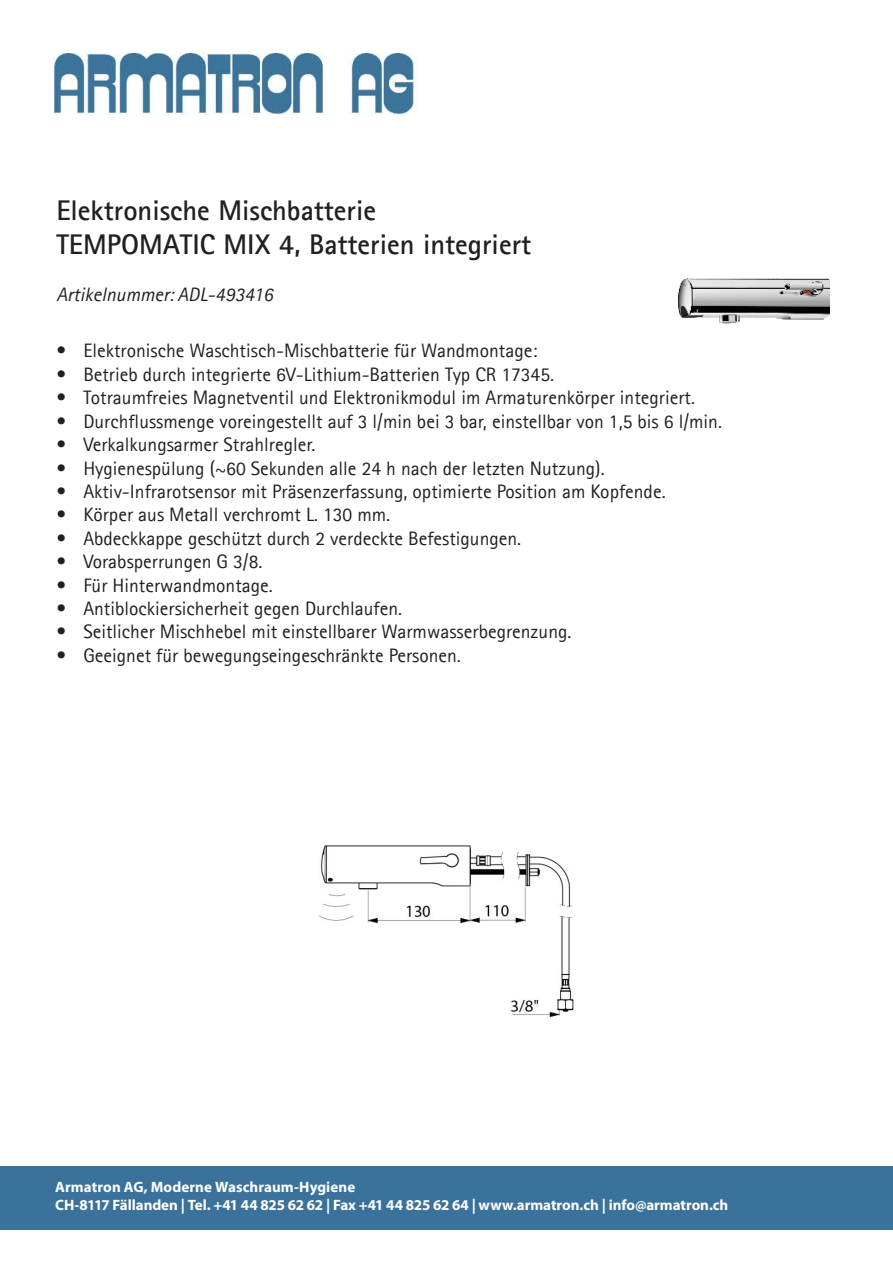
<style>
.page{position:relative;width:893px;height:1263px;background:#fff}
.page>*{position:absolute;margin:0;border:0;box-sizing:border-box;transform-origin:0 0}
.t1{font:700 28.5px/34.2px "Agfa Rotis Sans Serif";color:#221f1f}
.t2{font:19.5px "Agfa Rotis Sans Serif";color:#221f1f}
.t3{font:italic 19.5px "Agfa Rotis Sans Serif";color:#221f1f}
.t4{font:700 15px/18px "Myriad Pro";letter-spacing:-.005em;color:#fff}
</style>
<div class="page">
<div style="left:0;top:1166px;width:893px;height:64px;background:#3a729c"></div>
<img style="left:53px;top:53px;width:364px;height:62px">
<img style="left:677px;top:278px;width:152px;height:46px">
<img style="left:319px;top:845px;width:255px;height:173px">
<h1 class="t1" style="left:56px;top:195px;width:476px">Elektronische Mischbatterie<br>TEMPOMATIC MIX 4, Batterien integriert</h1>
<p class="t3" style="left:56px;top:282px;width:218px">Artikelnummer: ADL-493416</p>
<p class="t2" style="left:56px;top:342px;width:483px">• Elektronische Waschtisch-Mischbatterie für Wandmontage:</p>
<p class="t2" style="left:56px;top:366px;width:499px">• Betrieb durch integrierte 6V-Lithium-Batterien Typ CR 17345.</p>
<p class="t2" style="left:56px;top:389px;width:640px">• Totraumfreies Magnetventil und Elektronikmodul im Armaturenkörper integriert.</p>
<p class="t2" style="left:56px;top:413px;width:667px">• Durchflussmenge voreingestellt auf 3 l/min bei 3 bar, einstellbar von 1,5 bis 6 l/min.</p>
<p class="t2" style="left:56px;top:436px;width:261px">• Verkalkungsarmer Strahlregler.</p>
<p class="t2" style="left:56px;top:459px;width:550px">• Hygienespülung (~60 Sekunden alle 24 h nach der letzten Nutzung).</p>
<p class="t2" style="left:56px;top:483px;width:611px">• Aktiv-Infrarotsensor mit Präsenzerfassung, optimierte Position am Kopfende.</p>
<p class="t2" style="left:56px;top:506px;width:335px">• Körper aus Metall verchromt L. 130 mm.</p>
<p class="t2" style="left:56px;top:530px;width:466px">• Abdeckkappe geschützt durch 2 verdeckte Befestigungen.</p>
<p class="t2" style="left:56px;top:553px;width:208px">• Vorabsperrungen G 3/8.</p>
<p class="t2" style="left:56px;top:576px;width:218px">• Für Hinterwandmontage.</p>
<p class="t2" style="left:56px;top:600px;width:347px">• Antiblockiersicherheit gegen Durchlaufen.</p>
<p class="t2" style="left:56px;top:623px;width:517px">• Seitlicher Mischhebel mit einstellbarer Warmwasserbegrenzung.</p>
<p class="t2" style="left:56px;top:647px;width:406px">• Geeignet für bewegungseingeschränkte Personen.</p>
<p class="t4" style="left:55px;top:1179px;width:675px">Armatron AG, Moderne Waschraum-Hygiene<br>CH-8117 Fällanden | Tel. +41 44 825 62 62 | Fax +41 44 825 62 64 | www.armatron.ch | info@armatron.ch</p>
</div>
